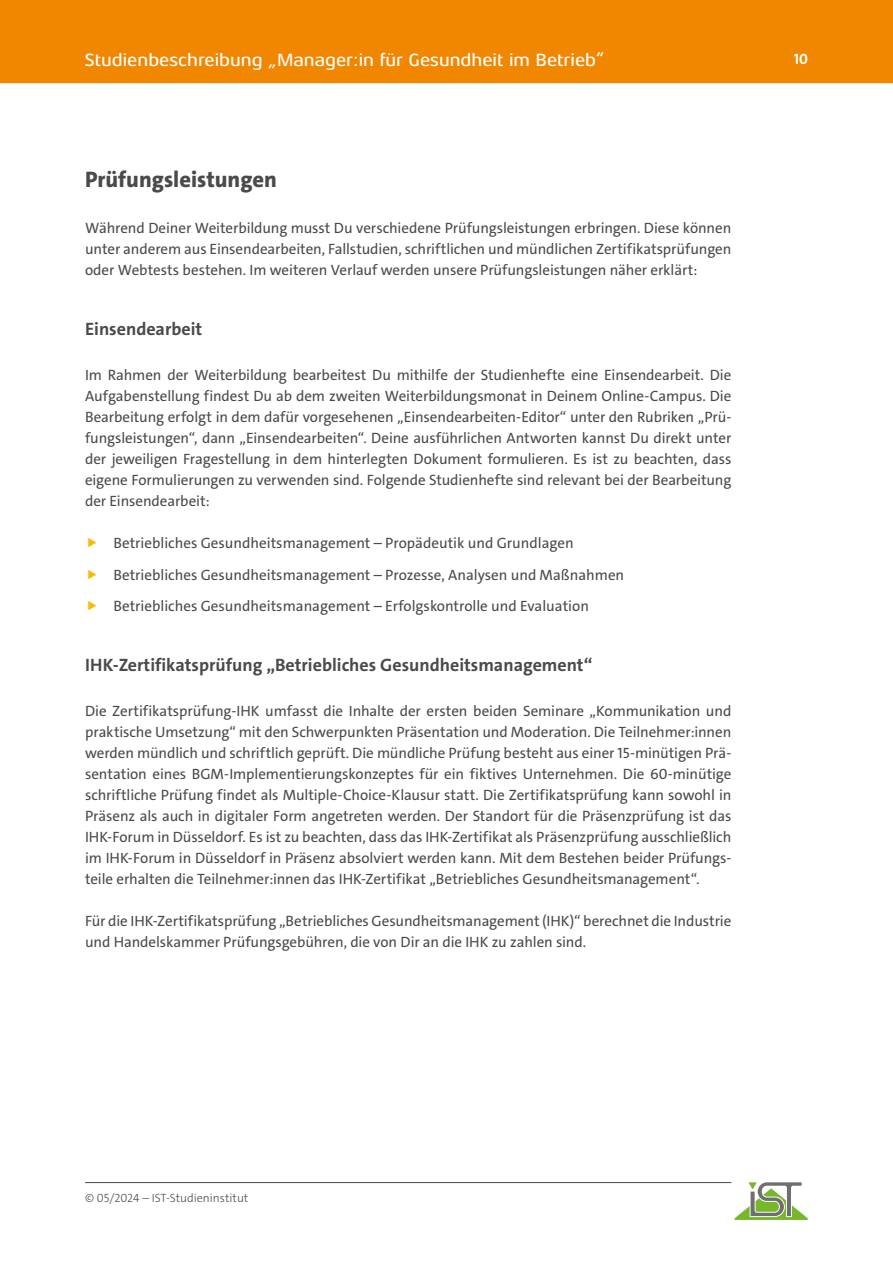
<style>
.page{position:relative;width:893px;height:1263px;background:#fff}
.page>*{position:absolute;margin:0;border:0;box-sizing:border-box;transform-origin:0 0}
.t1{font:800 22.5px "The Sans C4 s";color:#4a4a49}
.t2{font:700 18px "The Sans C4 s";color:#4a4a49}
.t3{font:500 18px "Aeonis LT Pro";color:#fff}
.t4{font:15px/21px "The Sans C4 s";color:#4a4a49;text-align:justify}
.t5{font:700 15px "The Sans C4 s";color:#fff}
.t6{font:300 12px "The Sans C4 s";color:#4a4a49}
</style>
<div class="page">
<hr style="left:85px;top:1182px;width:646px;height:1px;background:#4a4a49">
<svg style="left:734px;top:1182px;width:74px;height:38px"></svg>
<div style="left:0;top:0;width:893px;height:83px;background:#f18700"></div>
<p class="t3" style="left:85px;top:50px;width:522px">Studienbeschreibung „Manager:in für Gesundheit im Betrieb“</p>
<p class="t5" style="left:794px;top:49px;width:16px">10</p>
<h1 class="t1" style="left:85px;top:165px;width:193px">Prüfungsleistungen</h1>
<p class="t4" style="left:85px;top:217px;width:648px">Während Deiner Weiterbildung musst Du verschiedene Prüfungsleistungen erbringen. Diese können unter anderem aus Einsendearbeiten, Fallstudien, schriftlichen und mündlichen Zertifikatsprüfungen oder Webtests bestehen. Im weiteren Verlauf werden unsere Prüfungsleistungen näher erklärt:</p>
<p class="t2" style="left:85px;top:317px;width:119px">Einsendearbeit</p>
<p class="t4" style="left:85px;top:364px;width:648px">Im Rahmen der Weiterbildung bearbeitest Du mithilfe der Studienhefte eine Einsendearbeit. Die Aufgabenstellung findest Du ab dem zweiten Weiterbildungsmonat in Deinem Online-Campus. Die Bearbeitung erfolgt in dem dafür vorgesehenen „Einsendearbeiten-Editor“ unter den Rubriken „Prü&shy;fungsleistungen“, dann „Einsendearbeiten“. Deine ausführlichen Antworten kannst Du direkt unter der jeweiligen Fragestellung in dem hinterlegten Dokument formulieren. Es ist zu beachten, dass eigene Formulierungen zu verwenden sind. Folgende Studienhefte sind relevant bei der Bearbeitung der Einsendearbeit:</p>
<p class="t4" style="left:114px;top:527px;width:512px;line-height:31.7px;text-align:left">Betriebliches Gesundheitsmanagement – Propädeutik und Grundlagen<br>Betriebliches Gesundheitsmanagement – Prozesse, Analysen und Maßnahmen<br>Betriebliches Gesundheitsmanagement – Erfolgskontrolle und Evaluation</p>
<p class="t2" style="left:85px;top:653px;width:509px">IHK-Zertifikatsprüfung „Betriebliches Gesundheitsmanagement“</p>
<p class="t4" style="left:85px;top:700px;width:648px">Die Zertifikatsprüfung-IHK umfasst die Inhalte der ersten beiden Seminare „Kommunikation und praktische Umsetzung“ mit den Schwerpunkten Präsentation und Moderation. Die Teilnehmer:innen werden mündlich und schriftlich geprüft. Die mündliche Prüfung besteht aus einer 15-minütigen Prä&shy;sentation eines BGM-Implementierungskonzeptes für ein fiktives Unternehmen. Die 60-minütige schriftliche Prüfung findet als Multiple-Choice-Klausur statt. Die Zertifikatsprüfung kann sowohl in Präsenz als auch in digitaler Form angetreten werden. Der Standort für die Präsenzprüfung ist das IHK-Forum in Düsseldorf. Es ist zu beachten, dass das IHK-Zertifikat als Präsenzprüfung ausschließlich im IHK-Forum in Düsseldorf in Präsenz absolviert werden kann. Mit dem Bestehen beider Prüfungs&shy;teile erhalten die Teilnehmer:innen das IHK-Zertifikat „Betriebliches Gesundheitsmanagement“.</p>
<p class="t4" style="left:85px;top:910px;width:648px">Für die IHK-Zertifikatsprüfung „Betriebliches Gesundheitsmanagement (IHK)“ berechnet die Industrie und Handelskammer Prüfungsgebühren, die von Dir an die IHK zu zahlen sind.</p>
<p class="t6" style="left:85px;top:1190px;width:165px">© 05/2024 – IST-Studieninstitut</p>
</div>
